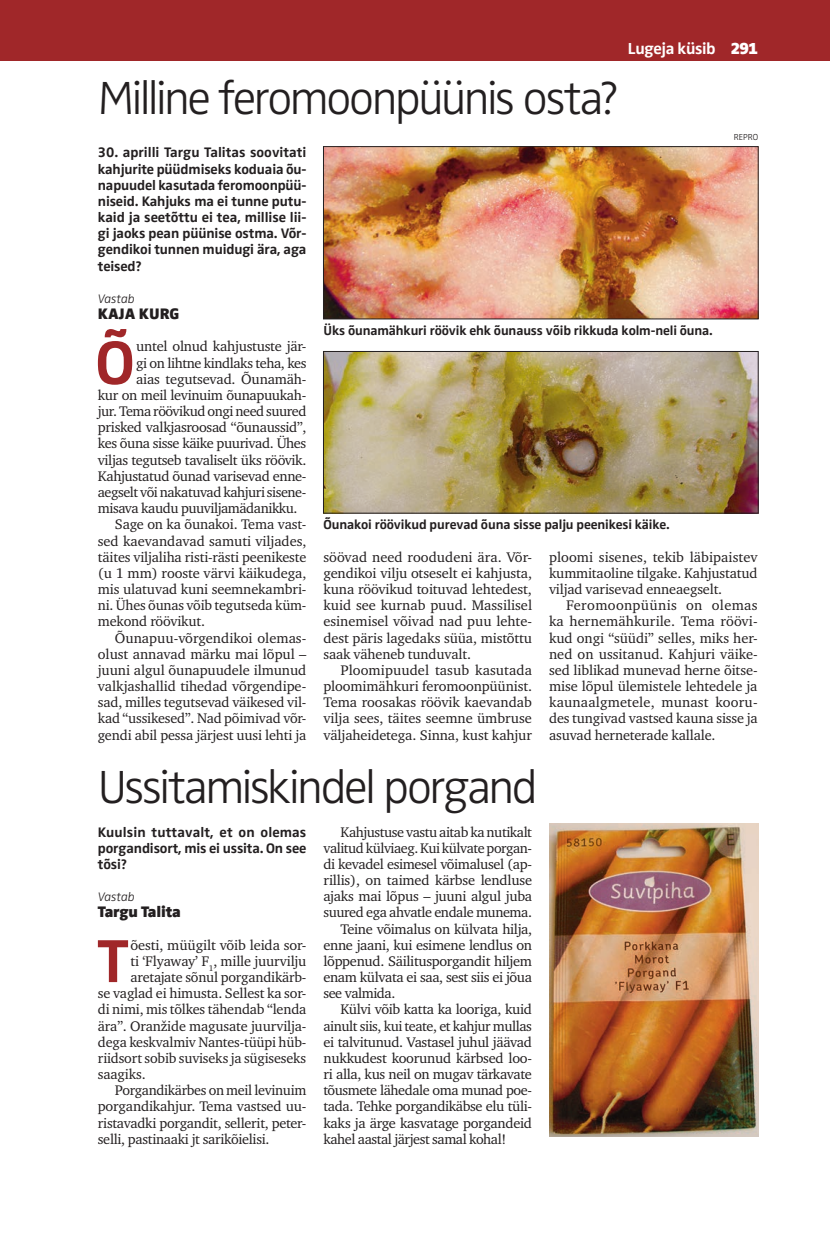
<style>
.page{position:relative;width:830px;height:1234px;background:#fff}
.page>*{position:absolute;margin:0;border:0;box-sizing:border-box;transform-origin:0 0}
.t1{font:700 62.7px "Zwo Pro";color:#a02729}
.t2{font:300 48px "Zwo Pro";letter-spacing:-.05em;color:#231f20}
.t3{font:700 16.5px "Zwo Pro";letter-spacing:-.025em;color:#fff}
.t4{font:900 15.75px "Zwo Pro";letter-spacing:-.01em;color:#231f20}
.t5{font:14.25px "Charter ITC";letter-spacing:-.01em;color:#231f20}
.t6{font:14.25px "Charter ITC";letter-spacing:-.03em;color:#231f20}
.t7{font:700 14.25px/16.2px "Zwo Pro";letter-spacing:-.01em;color:#231f20;text-align:justify}
.t8{font:14.25px "Charter ITC";letter-spacing:.01em;color:#231f20}
.t9{font:14.25px "Charter ITC";letter-spacing:.025em;color:#231f20}
.t10{font:700 13.5px "Zwo Pro";letter-spacing:-.01em;color:#231f20}
.t11{font:italic 300 12.75px "Zwo Pro";letter-spacing:-.01em;color:#231f20}
.t12{font:300 9px "Zwo Pro";color:#231f20}
.s1{font-weight:900}
</style>
<div class="page">
<div style="left:0;top:0;width:829px;height:60px;background:#a02729"></div>
<img style="left:549px;top:823px;width:208px;height:313px">
<img style="left:325px;top:148px;width:431px;height:169px">
<div style="left:323px;top:146px;width:435px;height:173px;border:1px solid #231f20"></div>
<img style="left:325px;top:353px;width:431px;height:158px">
<div style="left:323px;top:351px;width:435px;height:162px;border:1px solid #231f20"></div>
<p class="t3" style="left:627px;top:39px;width:131px">Lugeja küsib <span class="s1">291</span></p>
<p class="t2" style="left:98px;top:70px;width:522px">Milline feromoonpüünis osta?</p>
<p class="t7" style="left:98px;top:145px;width:210px">30. aprilli Targu Talitas soovitati kahjurite püüdmiseks koduaia õu&shy;napuudel kasutada feromoonpüü&shy;niseid. Kahjuks ma ei tunne putu&shy;kaid ja seetõttu ei tea, millise lii&shy;gi jaoks pean püünise ostma. Võr&shy;gendikoi tunnen muidugi ära, aga teised?</p>
<p class="t11" style="left:98px;top:291px;width:38px">Vastab</p>
<p class="t4" style="left:98px;top:304px;width:83px">KAJA KURG</p>
<p class="t1" style="left:95px;top:326px;width:40px">Õ</p>
<p class="t5" style="left:136px;top:337px;width:172px">untel olnud kahjustuste jär-</p>
<p class="t12" style="left:733px;top:132px;width:26px">REPRO</p>
<p class="t10" style="left:323px;top:323px;width:390px">Üks õunamähkuri röövik ehk õunauss võib rikkuda kolm-neli õuna.</p>
<p class="t6" style="left:136px;top:354px;width:172px">gi on lihtne kindlaks teha, kes</p>
<p class="t5" style="left:136px;top:370px;width:172px">aias tegutsevad. Õunamäh-</p>
<p class="t5" style="left:98px;top:386px;width:210px">kur on meil levinuim õunapuukah-</p>
<p class="t6" style="left:98px;top:402px;width:210px">jur. Tema röövikud ongi need suured</p>
<p class="t5" style="left:98px;top:418px;width:210px">prisked valkjasroosad “õunaussid”,</p>
<p class="t6" style="left:98px;top:434px;width:210px">kes õuna sisse käike puurivad. Ühes</p>
<p class="t5" style="left:98px;top:451px;width:210px">viljas tegutseb tavaliselt üks röövik.</p>
<p class="t5" style="left:98px;top:467px;width:210px">Kahjustatud õunad varisevad enne-</p>
<p class="t6" style="left:98px;top:483px;width:210px">aegselt või nakatuvad kahjuri sisene-</p>
<p class="t6" style="left:98px;top:499px;width:201px">misava kaudu puuviljamädanikku.</p>
<p class="t5" style="left:115px;top:515px;width:193px">Sage on ka õunakoi. Tema vast-</p>
<p class="t5" style="left:98px;top:531px;width:210px">sed kaevandavad samuti viljades,</p>
<p class="t5" style="left:98px;top:547px;width:210px">täites viljaliha risti-rästi peenikeste</p>
<p class="t5" style="left:98px;top:564px;width:210px">(u 1 mm) rooste värvi käikudega,</p>
<p class="t5" style="left:98px;top:580px;width:210px">mis ulatuvad kuni seemnekambri-</p>
<p class="t5" style="left:98px;top:596px;width:210px">ni. Ühes õunas võib tegutseda küm-</p>
<p class="t5" style="left:98px;top:612px;width:109px">mekond röövikut.</p>
<p class="t5" style="left:115px;top:628px;width:193px">Õunapuu-võrgendikoi olemas-</p>
<p class="t5" style="left:98px;top:644px;width:210px">olust annavad märku mai lõpul –</p>
<p class="t5" style="left:98px;top:661px;width:210px">juuni algul õunapuudele ilmunud</p>
<p class="t5" style="left:98px;top:677px;width:210px">valkjashallid tihedad võrgendipe-</p>
<p class="t5" style="left:98px;top:693px;width:210px">sad, milles tegutsevad väikesed vil-</p>
<p class="t5" style="left:98px;top:709px;width:210px">kad “ussikesed”. Nad põimivad võr-</p>
<p class="t5" style="left:98px;top:725px;width:210px">gendi abil pessa järjest uusi lehti ja</p>
<p class="t10" style="left:323px;top:517px;width:347px">Õunakoi röövikud purevad õuna sisse palju peenikesi käike.</p>
<p class="t5" style="left:323px;top:547px;width:210px">söövad need roodudeni ära. Võr-</p>
<p class="t5" style="left:323px;top:564px;width:210px">gendikoi vilju otseselt ei kahjusta,</p>
<p class="t5" style="left:323px;top:580px;width:210px">kuna röövikud toituvad lehtedest,</p>
<p class="t5" style="left:323px;top:596px;width:210px">kuid see kurnab puud. Massilisel</p>
<p class="t5" style="left:323px;top:612px;width:210px">esinemisel võivad nad puu lehte-</p>
<p class="t5" style="left:323px;top:628px;width:210px">dest päris lagedaks süüa, mistõttu</p>
<p class="t5" style="left:323px;top:644px;width:149px">saak väheneb tunduvalt.</p>
<p class="t5" style="left:340px;top:661px;width:193px">Ploomipuudel tasub kasutada</p>
<p class="t5" style="left:323px;top:677px;width:210px">ploomimähkuri feromoonpüünist.</p>
<p class="t5" style="left:323px;top:693px;width:210px">Tema roosakas röövik kaevandab</p>
<p class="t5" style="left:323px;top:709px;width:210px">vilja sees, täites seemne ümbruse</p>
<p class="t5" style="left:323px;top:725px;width:210px">väljaheidetega. Sinna, kust kahjur</p>
<p class="t5" style="left:549px;top:548px;width:210px">ploomi sisenes, tekib läbipaistev</p>
<p class="t5" style="left:549px;top:564px;width:210px">kummitaoline tilgake. Kahjustatud</p>
<p class="t5" style="left:549px;top:580px;width:175px">viljad varisevad enneaegselt.</p>
<p class="t9" style="left:566px;top:596px;width:193px">Feromoonpüünis on olemas</p>
<p class="t5" style="left:548px;top:612px;width:210px">ka hernemähkurile. Tema röövi-</p>
<p class="t5" style="left:548px;top:628px;width:210px">kud ongi “süüdi” selles, miks her-</p>
<p class="t5" style="left:548px;top:644px;width:210px">ned on ussitanud. Kahjuri väike-</p>
<p class="t5" style="left:548px;top:661px;width:210px">sed liblikad munevad herne õitse-</p>
<p class="t5" style="left:548px;top:677px;width:210px">mise lõpul ülemistele lehtedele ja</p>
<p class="t8" style="left:548px;top:693px;width:210px">kaunaalgmetele, munast kooru-</p>
<p class="t5" style="left:549px;top:709px;width:210px">des tungivad vastsed kauna sisse ja</p>
<p class="t5" style="left:549px;top:725px;width:168px">asuvad herneterade kallale.</p>
<p class="t2" style="left:98px;top:759px;width:441px">Ussitamiskindel porgand</p>
<p class="t7" style="left:98px;top:823px;width:210px">Kuulsin tuttavalt, et on olemas porgandisort, mis ei ussita. On see tõsi?</p>
<p class="t11" style="left:98px;top:889px;width:38px">Vastab</p>
<p class="t4" style="left:98px;top:902px;width:85px">Targu Talita</p>
<p class="t1" style="left:97px;top:924px;width:33px">T</p>
<p class="t5" style="left:130px;top:935px;width:177px">õesti, müügilt võib leida sor-</p>
<p class="t5" style="left:130px;top:951px;width:177px">ti ‘Flyaway’ F<sub>1</sub>, mille juurvilju</p>
<p class="t5" style="left:130px;top:968px;width:177px">aretajate sõnul porgandikärb-</p>
<p class="t5" style="left:98px;top:984px;width:210px">se vaglad ei himusta. Sellest ka sor-</p>
<p class="t5" style="left:98px;top:1000px;width:210px">di nimi, mis tõlkes tähendab “lenda</p>
<p class="t5" style="left:98px;top:1016px;width:210px">ära”. Oranžide magusate juurvilja-</p>
<p class="t5" style="left:98px;top:1032px;width:210px">dega keskvalmiv Nantes-tüüpi hüb-</p>
<p class="t5" style="left:98px;top:1048px;width:210px">riidsort sobib suviseks ja sügiseseks</p>
<p class="t5" style="left:98px;top:1065px;width:49px">saagiks.</p>
<p class="t5" style="left:115px;top:1081px;width:193px">Porgandikärbes on meil levinuim</p>
<p class="t5" style="left:98px;top:1097px;width:210px">porgandikahjur. Tema vastsed uu-</p>
<p class="t5" style="left:98px;top:1113px;width:210px">ristavadki porgandit, sellerit, peter-</p>
<p class="t5" style="left:98px;top:1129px;width:173px">selli, pastinaaki jt sarikõielisi.</p>
<p class="t6" style="left:340px;top:822px;width:193px">Kahjustuse vastu aitab ka nutikalt</p>
<p class="t6" style="left:323px;top:838px;width:210px">valitud külviaeg. Kui külvate porgan-</p>
<p class="t5" style="left:323px;top:854px;width:210px">di kevadel esimesel võimalusel (ap-</p>
<p class="t5" style="left:323px;top:871px;width:210px">rillis), on taimed kärbse lendluse</p>
<p class="t5" style="left:323px;top:887px;width:210px">ajaks mai lõpus – juuni algul juba</p>
<p class="t6" style="left:323px;top:903px;width:210px">suured ega ahvatle endale munema.</p>
<p class="t5" style="left:340px;top:919px;width:193px">Teine võimalus on külvata hilja,</p>
<p class="t5" style="left:323px;top:935px;width:210px">enne jaani, kui esimene lendlus on</p>
<p class="t5" style="left:323px;top:951px;width:210px">lõppenud. Säilitusporgandit hiljem</p>
<p class="t6" style="left:323px;top:968px;width:210px">enam külvata ei saa, sest siis ei jõua</p>
<p class="t6" style="left:323px;top:984px;width:73px">see valmida.</p>
<p class="t5" style="left:340px;top:1000px;width:193px">Külvi võib katta ka looriga, kuid</p>
<p class="t6" style="left:323px;top:1016px;width:210px">ainult siis, kui teate, et kahjur mullas</p>
<p class="t5" style="left:323px;top:1032px;width:210px">ei talvitunud. Vastasel juhul jäävad</p>
<p class="t5" style="left:323px;top:1048px;width:210px">nukkudest koorunud kärbsed loo-</p>
<p class="t5" style="left:323px;top:1065px;width:210px">ri alla, kus neil on mugav tärkavate</p>
<p class="t6" style="left:323px;top:1081px;width:210px">tõusmete lähedale oma munad poe-</p>
<p class="t5" style="left:323px;top:1097px;width:210px">tada. Tehke porgandikäbse elu tüli-</p>
<p class="t5" style="left:323px;top:1113px;width:210px">kaks ja ärge kasvatage porgandeid</p>
<p class="t6" style="left:323px;top:1129px;width:184px">kahel aastal järjest samal kohal!</p>
</div>
